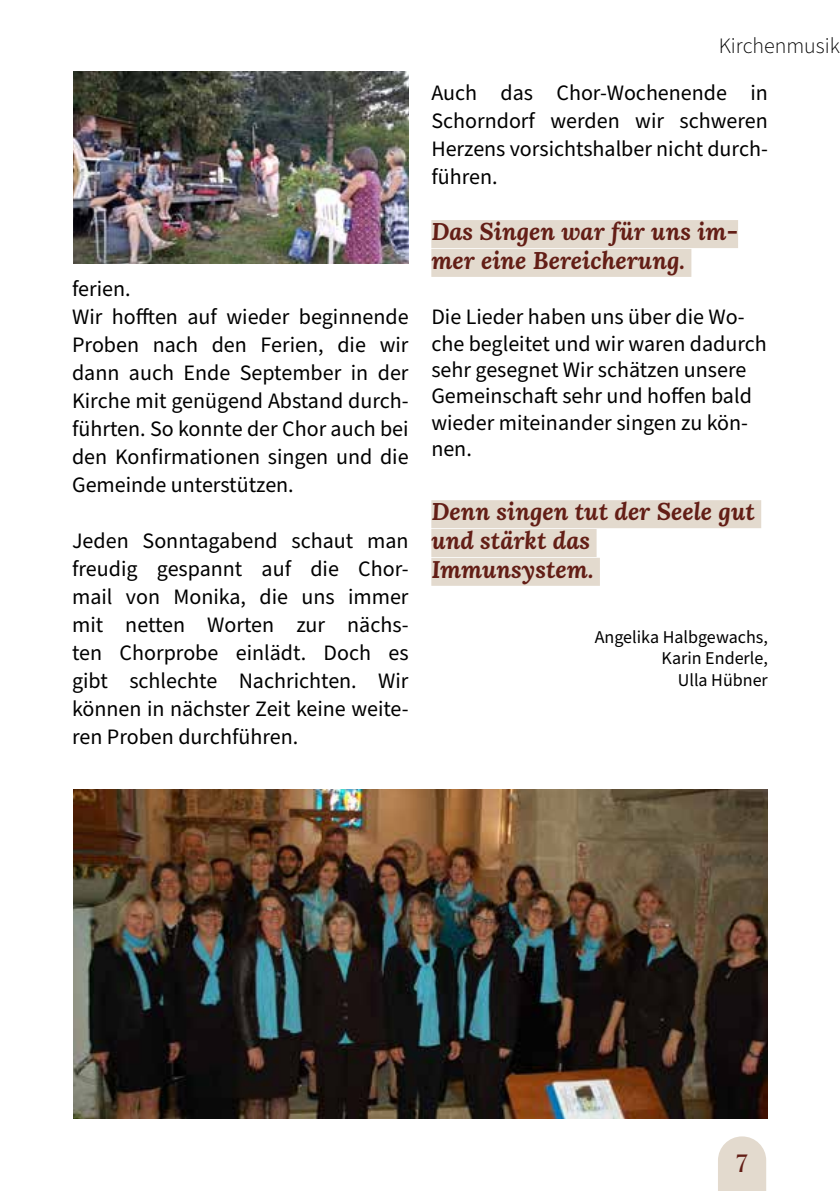
<style>
.page{position:relative;width:840px;height:1191px;background:#fff}
.page>*{position:absolute;margin:0;border:0;box-sizing:border-box;transform-origin:0 0}
.t1{font:italic 700 24px/28.8px "Lora";color:#631e16}
.t2{font:24px "Ivy Presto Headline";color:#631e16}
.t3{font:22px/28px "Source Sans Pro";color:#000}
.t4{font:300 22px "Source Sans Pro";color:#000}
.t5{font:18px/21.6px "Source Sans Pro";color:#000;text-align:right}
</style>
<div class="page">
<svg style="left:718px;top:1136px;width:47px;height:55px"></svg>
<img style="left:73px;top:789px;width:694px;height:329px">
<div style="left:431px;top:220px;width:306px;height:28px;background:#e3dace"></div>
<div style="left:431px;top:249px;width:260px;height:28px;background:#e3dace"></div>
<div style="left:431px;top:500px;width:329px;height:28px;background:#e3dace"></div>
<div style="left:431px;top:529px;width:165px;height:28px;background:#e3dace"></div>
<div style="left:431px;top:558px;width:168px;height:28px;background:#e3dace"></div>
<img style="left:73px;top:72px;width:335px;height:191px">
<p class="t3" style="left:72px;top:275px;width:338px">ferien.<br>Wir hofften auf wieder beginnende<br>Proben nach den Ferien, die wir dann auch Ende September in der<br>Kirche mit genügend Abstand durch&shy;führten. So konnte der Chor auch bei den Konfirmationen singen und die<br>Gemeinde unterstützen.</p>
<p class="t3" style="left:72px;top:527px;width:338px;text-align:justify">Jeden Sonntagabend schaut man freudig gespannt auf die Chor&shy;mail von Monika, die uns immer mit netten Worten zur nächs&shy;ten Chorprobe einlädt. Doch es gibt schlechte Nachrichten. Wir können in nächster Zeit keine weite&shy;ren Proben durchführen.</p>
<p class="t4" style="left:718px;top:31px;width:123px">Kirchenmusik</p>
<p class="t3" style="left:431px;top:79px;width:338px;text-align:justify">Auch das Chor-Wochenende in Schorndorf werden wir schweren Herzens vorsichtshalber nicht durch&shy;führen.</p>
<p class="t1" style="left:431px;top:216px;width:308px">Das Singen war für uns im&shy;mer eine Bereicherung.</p>
<p class="t3" style="left:431px;top:304px;width:337px;line-height:26.4px">Die Lieder haben uns über die Wo&shy;che begleitet und wir waren dadurch sehr gesegnet Wir schätzen unsere<br>Gemeinschaft sehr und hoffen bald wieder miteinander singen zu kön&shy;nen.</p>
<p class="t1" style="left:431px;top:496px;width:325px">Denn singen tut der Seele gut und stärkt das<br>Immunsystem.</p>
<p class="t5" style="left:594px;top:626px;width:174px">Angelika Halbgewachs,<br>Karin Enderle,<br>Ulla Hübner</p>
<p class="t2" style="left:736px;top:1145px;width:13px">7</p>
</div>
